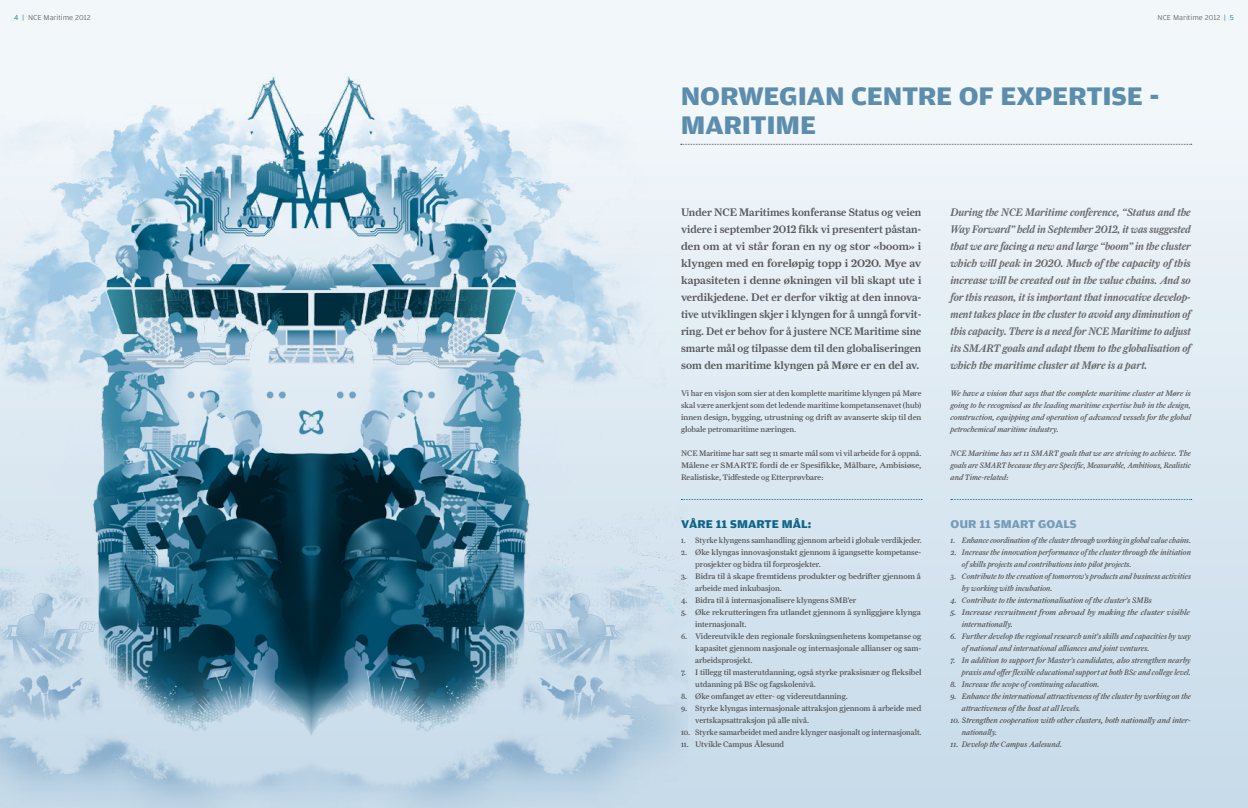
<style>
.page{position:relative;width:1248px;height:808px;background:#fff}
.page>*{position:absolute;margin:0;border:0;box-sizing:border-box;transform-origin:0 0}
.t1{font:700 27px/29px "Amplitude Wide";letter-spacing:-.005em;color:#5c8dac}
.t2{font:700 12px "Amplitude Wide";color:#0c6488}
.t3{font:700 12px "Amplitude Wide";color:#739cb8}
.t4{font:italic 500 11px/17px "Farnham Display";letter-spacing:-.01em;color:#656668;text-align:justify}
.t5{font:500 11px/17px "Farnham Display";color:#575759;text-align:justify}
.t6{font:italic 8px/12px "Farnham Text";color:#49494a}
.t7{font:8px/12px "Farnham Text";color:#49494a;text-align:justify}
.t8{font:italic 8px/12px "Farnham Text";color:#49494a;text-align:justify;scale:1.04 1}
.t9{font:8px/12px "Farnham Text";color:#49494a;scale:1.04 1}
.t10{font:italic 8px/12px "Farnham Text";color:#49494a;scale:1.1 1}
.t11{font:8px "Farnham Text";color:#49494a;scale:.96 1}
.t12{font:300 7.5px "Amplitude Wide";color:#575759}
.s1{color:#0c6488}
</style>
<div class="page">
<div style="left:0;top:0;width:1247px;height:808px;background:linear-gradient(to bottom,#f7fafc,#c7dbe9)"></div>
<svg style="left:687px;top:499px;width:235px;height:1px"></svg>
<svg style="left:950px;top:499px;width:241px;height:1px"></svg>
<svg style="left:687px;top:144px;width:504px;height:1px"></svg>
<img style="left:0;top:0;width:687px;height:808px">
<p class="t12" style="left:14px;top:13px;width:78px"><span class="s1">4 |</span> NCE Maritime 2012</p>
<p class="t12" style="left:1157px;top:13px;width:78px">NCE Maritime 2012 <span class="s1">| 5</span></p>
<h1 class="t1" style="left:680px;top:82px;width:480px">NORWEGIAN CENTRE OF EXPERTISE -<br>MARITIME</h1>
<p class="t5" style="left:681px;top:204px;width:242px">Under NCE Maritimes konferanse Status og veien videre i september 2012 fikk vi presentert påstan&shy;den om at vi står foran en ny og stor «boom» i klyngen med en foreløpig topp i 2020. Mye av kapasiteten i denne økningen vil bli skapt ute i verdikjedene. Det er derfor viktig at den innova&shy;tive utviklingen skjer i klyngen for å unngå forvit&shy;ring. Det er behov for å justere NCE Maritime sine smarte mål og tilpasse dem til den globaliseringen som den maritime klyngen på Møre er en del av.</p>
<p class="t7" style="left:681px;top:387px;width:242px">Vi har en visjon som sier at den komplette maritime klyngen på Møre skal være anerkjent som det ledende maritime kompetansenavet (hub) innen design, bygging, utrustning og drift av avanserte skip til den globale petromaritime næringen.</p>
<p class="t7" style="left:681px;top:447px;width:242px">NCE Maritime har satt seg 11 smarte mål som vi vil arbeide for å oppnå.<br>Målene er SMARTE fordi de er Spesifikke, Målbare, Ambisiøse, Realistiske, Tidfestede og Etterprøvbare:</p>
<h2 class="t2" style="left:681px;top:517px;width:132px">VÅRE 11 SMARTE MÅL:</h2>
<p class="t11" style="left:681px;top:535px;width:252px">1. Styrke klyngens samhandling gjennom arbeid i globale verdikjeder.</p>
<p class="t7" style="left:695px;top:546px;width:228px;text-indent:-14px">2. Øke klyngas innovasjonstakt gjennom å igangsette kompetanse&shy;prosjekter og bidra til forprosjekter.</p>
<p class="t9" style="left:695px;top:570px;width:218px;text-indent:-14px">3. Bidra til å skape fremtidens produkter og bedrifter gjennom å arbeide med inkubasjon.</p>
<p class="t7" style="left:681px;top:594px;width:176px">4. Bidra til å internasjonalisere klyngens SMB’er</p>
<p class="t9" style="left:695px;top:606px;width:219px;text-indent:-14px">5. Øke rekrutteringen fra utlandet gjennom å synliggjøre klynga internasjonalt.</p>
<p class="t7" style="left:695px;top:630px;width:228px;text-indent:-14px">6. Videreutvikle den regionale forskningsenhetens kompetanse og kapasitet gjennom nasjonale og internasjonale allianser og sam&shy;arbeidsprosjekt.</p>
<p class="t7" style="left:695px;top:666px;width:228px;text-indent:-14px">7. I tillegg til masterutdanning, også styrke praksisnær og fleksibel utdanning på BSc og fagskolenivå.</p>
<p class="t7" style="left:681px;top:690px;width:168px">8. Øke omfanget av etter- og videreutdanning.</p>
<p class="t7" style="left:695px;top:702px;width:228px;text-indent:-14px">9. Styrke klyngas internasjonale attraksjon gjennom å arbeide med vertskapsattraksjon på alle nivå.</p>
<p class="t7" style="left:681px;top:726px;width:242px">10. Styrke samarbeidet med andre klynger nasjonalt og internasjonalt.</p>
<p class="t7" style="left:681px;top:738px;width:105px">11. Utvikle Campus Ålesund</p>
<p class="t4" style="left:950px;top:204px;width:242px">During the NCE Maritime conference, “Status and the Way Forward” held in September 2012, it was suggested that we are facing a new and large “boom” in the cluster which will peak in 2020. Much of the capacity of this increase will be created out in the value chains. And so for this reason, it is important that innovative develop&shy;ment takes place in the cluster to avoid any diminution of this capacity. There is a need for NCE Maritime to adjust its SMART goals and adapt them to the globalisation of which the maritime cluster at Møre is a part.</p>
<p class="t8" style="left:950px;top:387px;width:232px">We have a vision that says that the complete maritime cluster at Møre is going to be recognised as the leading maritime expertise hub in the design, construction, equipping and operation of advanced vessels for the global petrochemical maritime industry.</p>
<p class="t6" style="left:950px;top:447px;width:242px;text-align:justify">NCE Maritime has set 11 SMART goals that we are striving to achieve. The goals are SMART because they are Specific, Measurable, Ambitious, Realistic and Time-related:</p>
<h2 class="t3" style="left:950px;top:517px;width:128px">OU R 11 SMART GOALS</h2>
<p class="t6" style="left:950px;top:534px;width:242px">1. Enhance coordination of the cluster through working in global value chains.</p>
<p class="t6" style="left:961px;top:546px;width:230px;text-indent:-11px">2. Increase the innovation performance of the cluster through the initiation of skills projects and contributions into pilot projects.</p>
<p class="t6" style="left:961px;top:570px;width:230px;text-indent:-11px">3. Contribute to the creation of tomorrow’s products and business activities by working with incubation.</p>
<p class="t6" style="left:950px;top:594px;width:202px">4. Contribute to the internationalisation of the cluster’s SMBs</p>
<p class="t10" style="left:961px;top:606px;width:209px;text-indent:-11px">5. Increase recruitment from abroad by making the cluster visible internationally.</p>
<p class="t6" style="left:961px;top:630px;width:230px;text-indent:-11px">6. Further develop the regional research unit’s skills and capacities by way of national and international alliances and joint ventures.</p>
<p class="t6" style="left:950px;top:654px;width:242px;text-align:right">7. In addition to support for Master’s candidates, also strengthen nearby praxis and offer flexible educational support at both BSc and college level.</p>
<p class="t6" style="left:950px;top:678px;width:150px">8. Increase the scope of continuing education.</p>
<p class="t6" style="left:961px;top:690px;width:230px;text-indent:-11px">9. Enhance the international attractiveness of the cluster by working on the attractiveness of the host at all levels.</p>
<p class="t6" style="left:961px;top:714px;width:229px;text-indent:-11px">10. Strengthen cooperation with other clusters, both nationally and inter&shy;nationally.</p>
<p class="t6" style="left:950px;top:738px;width:113px">11. Develop the Campus Aalesund.</p>
</div>
